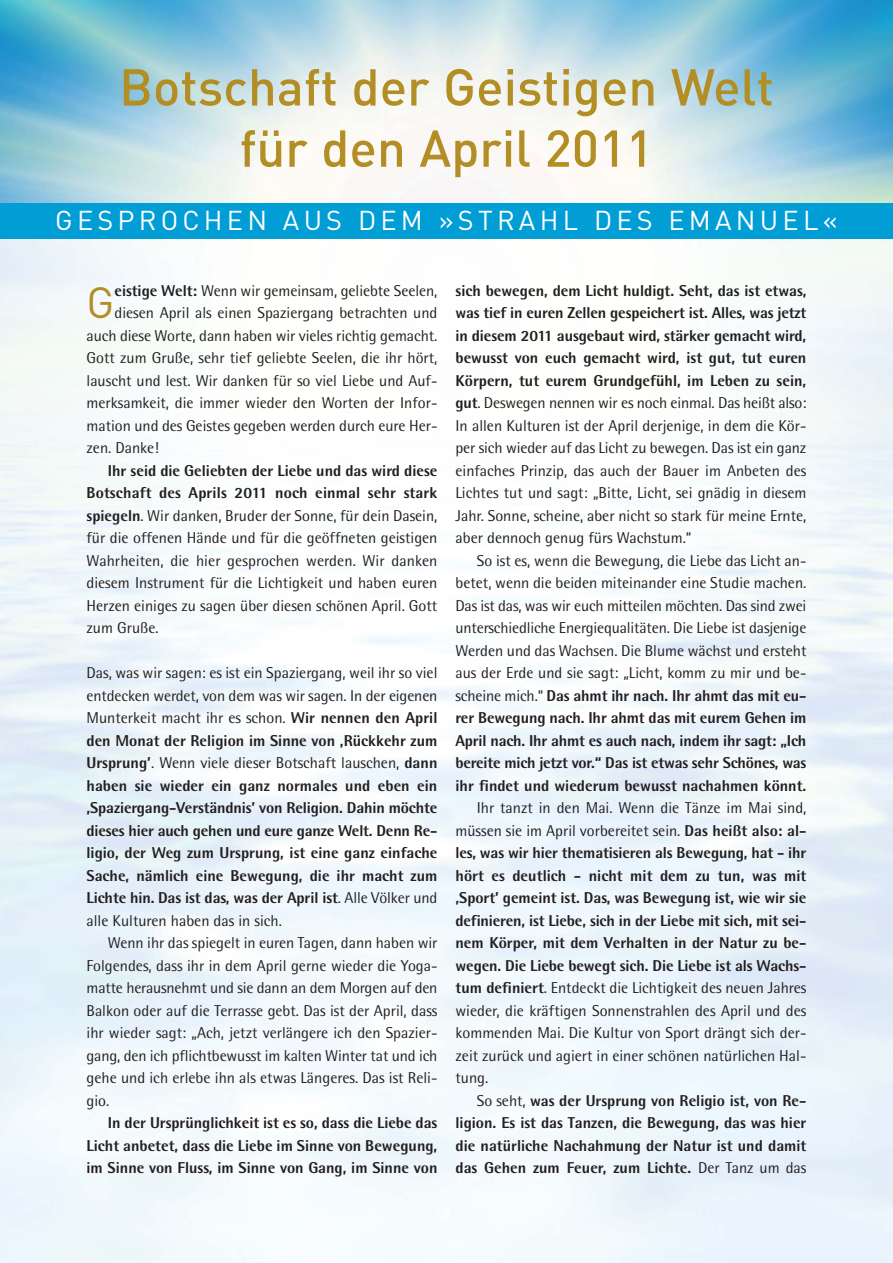
<style>
.page{position:relative;width:893px;height:1263px;background:#fff}
.page>*{position:absolute;margin:0;border:0;box-sizing:border-box;transform-origin:0 0}
.t1{font:500 51px/61.2px "DIN";color:#b28e25;text-align:center}
.t2{font:43.05px "DIN";color:#b28e25}
.t3{font:27px "DIN";letter-spacing:.155em;color:#fff}
.t4{font:15.75px/22.5px "Rotis Semi Sans";color:#231f20;text-align:justify}
.t5{font:800 15.75px/22.5px "Rotis Semi Sans";color:#231f20;text-align:justify}
.s1{font-weight:800}
.s2{font-weight:400}
</style>
<div class="page">
<img style="left:0;top:238px;width:893px;height:1025px">
<img style="left:0;top:0;width:893px;height:203px">
<div style="left:0;top:203px;width:893px;height:35px;background:#009ed5"></div>
<h1 class="t1" style="left:119px;top:62px;width:656px">Botschaft der Geistigen Welt für den April 2011</h1>
<h3 class="t3" style="left:55px;top:211px;width:784px">GESPROCHEN AUS DEM »STRAHL DES EMANUEL«</h3>
<h2 class="t2" style="left:87px;top:287px;width:29px">G</h2>
<p class="t4" style="left:114px;top:281px;width:324px"><span class="s1">eistige Welt:</span> Wenn wir gemeinsam, geliebte Seelen,</p>
<p class="t4" style="left:114px;top:303px;width:324px">diesen April als einen Spaziergang betrachten und</p>
<p class="t4" style="left:87px;top:326px;width:352px">auch diese Worte, dann haben wir vieles richtig gemacht.</p>
<p class="t4" style="left:87px;top:348px;width:352px">Gott zum Gruße, sehr tief geliebte Seelen, die ihr hört,</p>
<p class="t4" style="left:87px;top:371px;width:352px">lauscht und lest. Wir danken für so viel Liebe und Auf-</p>
<p class="t4" style="left:87px;top:393px;width:352px">merksamkeit, die immer wieder den Worten der Infor-</p>
<p class="t4" style="left:87px;top:416px;width:352px">mation und des Geistes gegeben werden durch eure Her-</p>
<p class="t4" style="left:87px;top:438px;width:74px">zen. Danke!</p>
<p class="t4" style="left:87px;top:461px;width:352px;text-indent:21px"><span class="s1">Ihr seid die Geliebten der Liebe und das wird diese Botschaft des Aprils 2011 noch einmal sehr stark spiegeln</span>. Wir danken, Bruder der Sonne, für dein Dasein, für die offenen Hände und für die geöffneten geistigen Wahrheiten, die hier gesprochen werden. Wir danken diesem Instrument für die Lichtigkeit und haben euren Herzen einiges zu sagen über diesen schönen April. Gott zum Gruße.</p>
<p class="t5" style="left:87px;top:663px;width:352px"><span class="s2">Das, was wir sagen: es ist ein Spaziergang, weil ihr so viel entdecken werdet, von dem was wir sagen. In der eigenen Munterkeit macht ihr es schon.</span> Wir nennen den April den Monat der Religion im Sinne von ‚Rückkehr zum Ursprung’<span class="s2">. Wenn viele dieser Botschaft lauschen,</span> dann haben sie wieder ein ganz normales und eben ein ‚Spaziergang-Verständnis’ von Religion. Dahin möchte dieses hier auch gehen und eure ganze Welt. Denn Re&shy;ligio, der Weg zum Ursprung, ist eine ganz einfache Sache, nämlich eine Bewegung, die ihr macht zum Lichte hin. Das ist das, was der April ist<span class="s2">. Alle Völker und alle Kulturen haben das in sich.</span></p>
<p class="t4" style="left:87px;top:933px;width:352px;text-indent:21px">Wenn ihr das spiegelt in euren Tagen, dann haben wir Folgendes, dass ihr in dem April gerne wieder die Yoga&shy;matte herausnehmt und sie dann an dem Morgen auf den Balkon oder auf die Terrasse gebt. Das ist der April, dass ihr wieder sagt: „Ach, jetzt verlängere ich den Spazier&shy;gang, den ich pflichtbewusst im kalten Winter tat und ich gehe und ich erlebe ihn als etwas Längeres. Das ist Reli&shy;gio.</p>
<p class="t5" style="left:87px;top:1113px;width:352px;text-indent:21px">In der Ursprünglichkeit ist es so, dass die Liebe das Licht anbetet, dass die Liebe im Sinne von Bewegung, im Sinne von Fluss, im Sinne von Gang, im Sinne von</p>
<p class="t4" style="left:455px;top:281px;width:352px"><span class="s1">sich bewegen, dem Licht huldigt. Seht, das ist etwas, was tief in euren Zellen gespeichert ist. Alles, was jetzt in diesem 2011 ausgebaut wird, stärker gemacht wird, bewusst von euch gemacht wird, ist gut, tut euren Körpern, tut eurem Grundgefühl, im Leben zu sein, gut</span>. Deswegen nennen wir es noch einmal. Das heißt also:<br>In allen Kulturen ist der April derjenige, in dem die Kör&shy;per sich wieder auf das Licht zu bewegen. Das ist ein ganz einfaches Prinzip, das auch der Bauer im Anbeten des Lichtes tut und sagt: „Bitte, Licht, sei gnädig in diesem Jahr. Sonne, scheine, aber nicht so stark für meine Ernte, aber dennoch genug fürs Wachstum.“</p>
<p class="t4" style="left:455px;top:551px;width:352px;text-indent:21px">So ist es, wenn die Bewegung, die Liebe das Licht an&shy;betet, wenn die beiden miteinander eine Studie machen.<br>Das ist das, was wir euch mitteilen möchten. Das sind zwei unterschiedliche Energiequalitäten. Die Liebe ist dasjenige Werden und das Wachsen. Die Blume wächst und ersteht aus der Erde und sie sagt: „Licht, komm zu mir und be&shy;scheine mich.“ <span class="s1">Das ahmt ihr nach. Ihr ahmt das mit eu&shy;rer Bewegung nach. Ihr ahmt das mit eurem Gehen im April nach. Ihr ahmt es auch nach, indem ihr sagt: „Ich bereite mich jetzt vor.“ Das ist etwas sehr Schönes, was ihr findet und wiederum bewusst nachahmen könnt.</span></p>
<p class="t5" style="left:455px;top:798px;width:352px;text-indent:21px"><span class="s2">Ihr tanzt in den Mai. Wenn die Tänze im Mai sind, müssen sie im April vorbereitet sein.</span> Das heißt also: al&shy;les, was wir hier thematisieren als Bewegung, hat - ihr hört es deutlich - nicht mit dem zu tun, was mit ‚Sport’ gemeint ist. Das, was Bewegung ist, wie wir sie definieren, ist Liebe, sich in der Liebe mit sich, mit sei&shy;nem Körper, mit dem Verhalten in der Natur zu be&shy;wegen. Die Liebe bewegt sich. Die Liebe ist als Wachs&shy;tum definiert<span class="s2">. Entdeckt die Lichtigkeit des neuen Jahres wieder, die kräftigen Sonnenstrahlen des April und des kommenden Mai. Die Kultur von Sport drängt sich der&shy;zeit zurück und agiert in einer schönen natürlichen Hal&shy;tung.</span></p>
<p class="t5" style="left:455px;top:1091px;width:352px;text-indent:21px"><span class="s2">So seht,</span> was der Ursprung von Religio ist, von Re&shy;ligion. Es ist das Tanzen, die Bewegung, das was hier die natürliche Nachahmung der Natur ist und damit das Gehen zum Feuer, zum Lichte. <span class="s2">Der Tanz um das</span></p>
</div>
